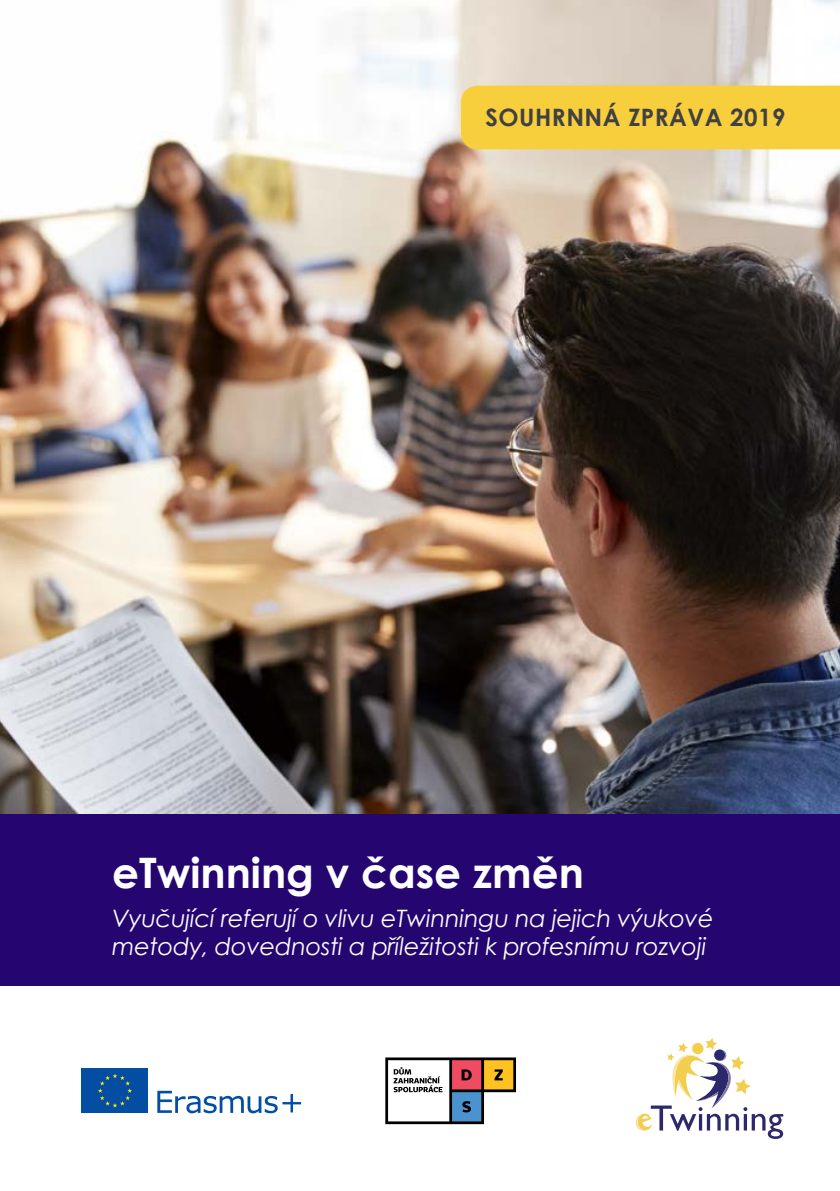
<style>
.page{position:relative;width:840px;height:1191px;background:#fff}
.page>*{position:absolute;margin:0;border:0;box-sizing:border-box;transform-origin:0 0}
.t1{font:700 42px "Century Gothic";color:#fff}
.t2{font:italic 24px/28px "Century Gothic";letter-spacing:-.01em;color:#fff}
.t3{font:700 24px "Century Gothic";letter-spacing:.02em;color:#414042}
</style>
<div class="page">
<img style="left:0;top:0;width:839px;height:814px">
<div style="left:460px;top:86px;width:379px;height:63px;background:#f7cf3c"></div>
<div style="left:0;top:814px;width:839px;height:172px;background:#250671"></div>
<svg style="left:157px;top:1090px;width:144px;height:23px"></svg>
<div style="left:82px;top:1068px;width:66px;height:44px;background:#034ea2"></div>
<svg style="left:98px;top:1074px;width:34px;height:33px"></svg>
<svg style="left:635px;top:1038px;width:147px;height:101px"></svg>
<svg style="left:385px;top:1057px;width:130px;height:67px"></svg>
<p class="t3" style="left:485px;top:100px;width:301px">SOUHRNNÁ ZPRÁVA 2019</p>
<h1 class="t1" style="left:112px;top:841px;width:473px">eTwinning v čase změn</h1>
<p class="t2" style="left:112px;top:904px;width:602px">Vyučující referují o vlivu eTwinningu na jejich výukové metody, dovednosti a příležitosti k profesnímu rozvoji</p>
</div>
